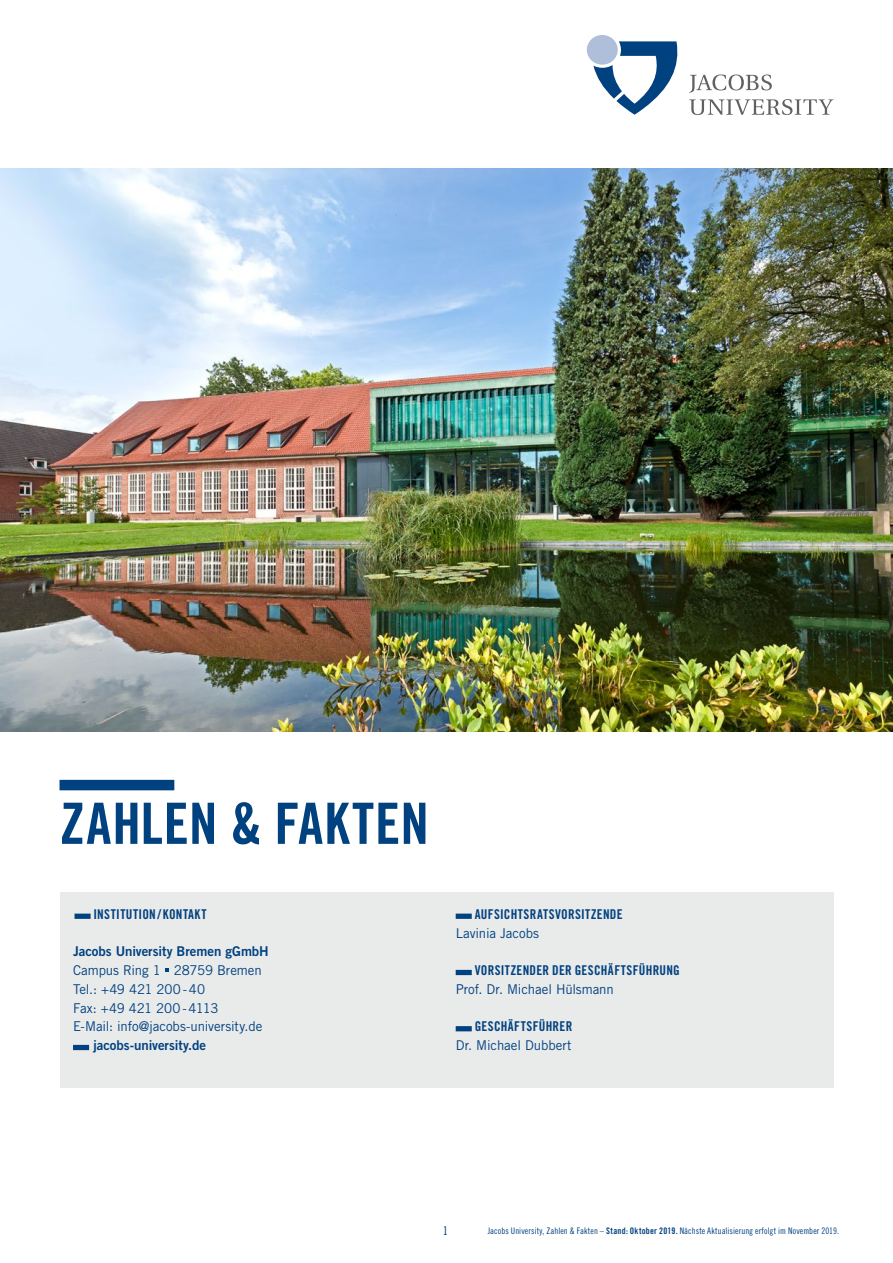
<style>
.page{position:relative;width:893px;height:1263px;background:#fff}
.page>*{position:absolute;margin:0;border:0;box-sizing:border-box;transform-origin:0 0}
.t1{font:57px "Trade Gothic LT Std Bd Cn 20";letter-spacing:.015em;color:#004180}
.t2{font:13.5px/18.8px "Trade Gothic LT Std";letter-spacing:-.01em;color:#004180}
.t3{font:13.5px "Trade Gothic LT Std Bd Cn 20";letter-spacing:.025em;color:#004180}
.t4{font:13.5px "Trade Gothic LT Std Bd 2";letter-spacing:-.005em;color:#004180}
.t5{font:12.15px "Trade Gothic LT Std Cn 18";color:#004180}
.t6{font:9px "Trade Gothic LT Std Cn 18";letter-spacing:.015em;color:#004180}
.s1{font-family:"Trade Gothic LT Std Bd Cn 20"}
</style>
<div class="page">
<div style="left:60px;top:892px;width:773px;height:196px;background:#e9eaea"></div>
<div style="left:60px;top:780px;width:114px;height:10px;background:#004180"></div>
<svg style="left:165px;top:968px;width:4px;height:4px"></svg>
<div style="left:73px;top:1045px;width:16px;height:5px;background:#004180"></div>
<div style="left:456px;top:914px;width:16px;height:5px;background:#004180"></div>
<div style="left:456px;top:970px;width:16px;height:5px;background:#004180"></div>
<div style="left:456px;top:1026px;width:16px;height:5px;background:#004180"></div>
<div style="left:75px;top:914px;width:16px;height:5px;background:#004180"></div>
<svg style="left:593px;top:41px;width:85px;height:74px"></svg>
<div style="left:587px;top:35px;width:31px;height:30px;background:#afbfda;border-radius:50%"></div>
<svg style="left:689px;top:99px;width:144px;height:16px"></svg>
<svg style="left:689px;top:74px;width:83px;height:19px"></svg>
<img style="left:0;top:169px;width:893px;height:562px">
<h1 class="t1" style="left:60px;top:789px;width:371px">ZAHLEN &amp; FAKTEN</h1>
<p class="t3" style="left:94px;top:906px;width:114px">INSTITUTION/KONTAKT</p>
<p class="t4" style="left:73px;top:943px;width:197px">Jacobs University Bremen gGmbH</p>
<p class="t2" style="left:73px;top:961px;width:191px">Campus Ring 1 28759 Bremen<br>Tel.: +49 421 200-40<br>Fax: +49 421 200-4113<br>E-Mail: info@jacobs-university.de</p>
<p class="t4" style="left:93px;top:1037px;width:114px">jacobs-university.de</p>
<p class="t3" style="left:475px;top:906px;width:149px">AUFSICHTSRATSVORSITZENDE</p>
<p class="t2" style="left:456px;top:923px;width:85px">Lavinia Jacobs</p>
<p class="t3" style="left:475px;top:962px;width:207px">VORSITZENDER DER GESCHÄFTSFÜHRUNG</p>
<p class="t2" style="left:456px;top:979px;width:160px">Prof. Dr. Michael Hülsmann</p>
<p class="t3" style="left:475px;top:1018px;width:99px">GESCHÄFTSFÜHRER</p>
<p class="t2" style="left:456px;top:1036px;width:117px">Dr. Michael Dubbert</p>
<p class="t5" style="left:443px;top:1223px;width:7px">1</p>
<p class="t6" style="left:488px;top:1225px;width:353px">Jacobs University, Zahlen &amp; Fakten – <span class="s1">Stand: Oktober 2019.</span> Nächste Aktualisierung erfolgt im November 2019.</p>
</div>
